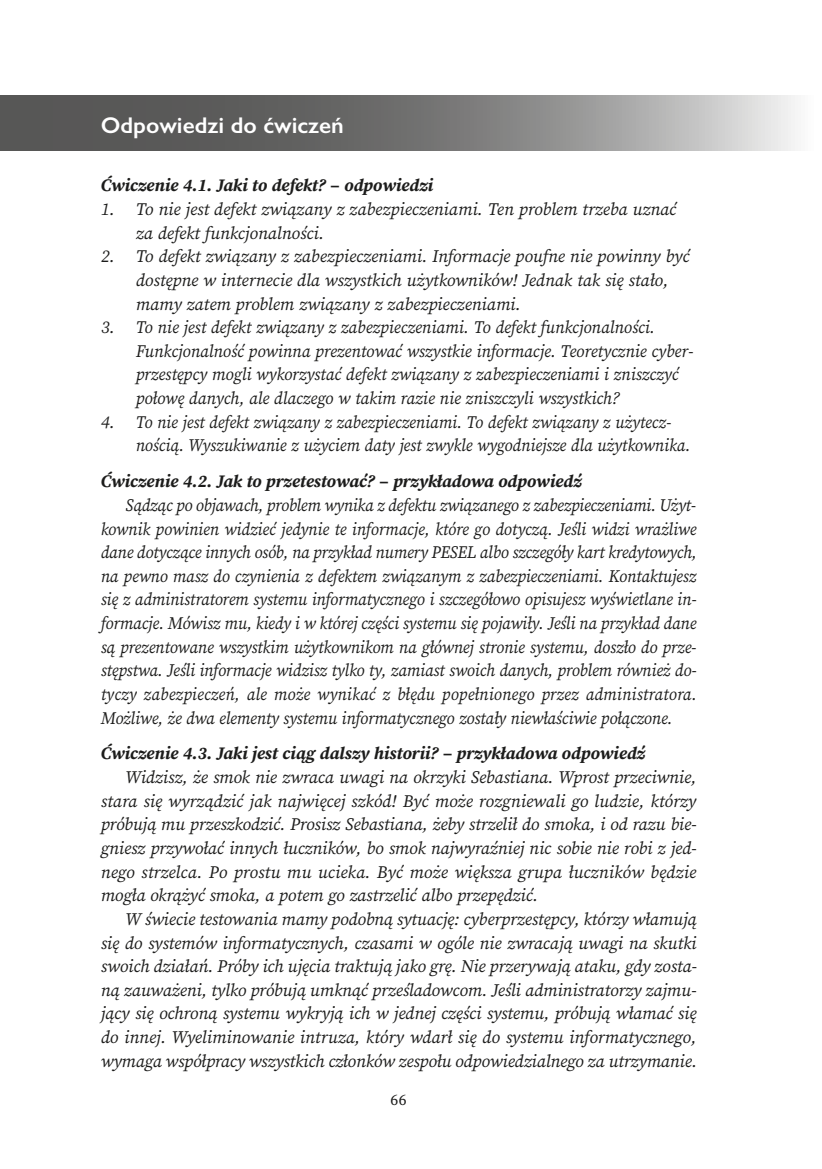
<style>
.page{position:relative;width:822px;height:1169px;background:#fff}
.page>*{position:absolute;margin:0;border:0;box-sizing:border-box;transform-origin:0 0}
.t1{font:600 22.75px "Gill Sans";color:#fff}
.t2{font:italic 17.5px/23.6px "Source Serif Pro";color:#1c1c1b}
.t3{font:italic 17.5px/23.6px "Source Serif Pro";color:#1c1c1b;text-align:justify;scale:.94 1}
.t4{font:italic 700 17.5px "Source Serif Pro";letter-spacing:-.005em;color:#1c1c1b}
.t5{font:15.75px "Source Serif Pro";color:#1c1c1b}
</style>
<div class="page">
<svg style="left:0;top:96px;width:795px;height:54px;background:#808080"></svg>
<h1 class="t1" style="left:101px;top:112px;width:244px">Odpowiedzi do ćwiczeń</h1>
<p class="t4" style="left:101px;top:175px;width:334px">Ćwiczenie 4.1. Jaki to defekt? – odpowiedzi</p>
<p class="t2" style="left:136px;top:198px;width:542px;text-indent:-35px">1. To nie jest defekt związany z zabezpieczeniami. Ten problem trzeba uznać za defekt funkcjonalności.</p>
<p class="t2" style="left:136px;top:245px;width:555px;text-indent:-35px">2. To defekt związany z zabezpieczeniami. Informacje poufne nie powinny być dostępne w internecie dla wszystkich użytkowników! Jednak tak się stało, mamy zatem problem związany z zabezpieczeniami.</p>
<p class="t2" style="left:136px;top:316px;width:559px;text-indent:-35px">3. To nie jest defekt związany z zabezpieczeniami. To defekt funkcjonalności.<br>Funkcjonalność powinna prezentować wszystkie informacje. Teoretycznie cyber&shy;przestępcy mogli wykorzystać defekt związany z zabezpieczeniami i zniszczyć połowę danych, ale dlaczego w takim razie nie zniszczyli wszystkich?</p>
<p class="t2" style="left:136px;top:411px;width:556px;text-indent:-35px">4. To nie jest defekt związany z zabezpieczeniami. To defekt związany z użytecz&shy;nością. Wyszukiwanie z użyciem daty jest zwykle wygodniejsze dla użytkownika.</p>
<p class="t4" style="left:101px;top:471px;width:482px">Ćwiczenie 4.2. Jak to przetestować? – przykładowa odpowiedź</p>
<p class="t3" style="left:101px;top:494px;width:635px;text-indent:25px">Sądząc po objawach, problem wynika z defektu związanego z zabezpieczeniami. Użyt&shy;kownik powinien widzieć jedynie te informacje, które go dotyczą. Jeśli widzi wrażliwe dane dotyczące innych osób, na przykład numery PESEL albo szczegóły kart kredytowych, na pewno masz do czynienia z defektem związanym z zabezpieczeniami. Kontaktujesz się z administratorem systemu informatycznego i szczegółowo opisujesz wyświetlane in&shy;formacje. Mówisz mu, kiedy i w której części systemu się pojawiły. Jeśli na przykład dane są prezentowane wszystkim użytkownikom na głównej stronie systemu, doszło do prze&shy;stępstwa. Jeśli informacje widzisz tylko ty, zamiast swoich danych, problem również do&shy;tyczy zabezpieczeń, ale może wynikać z błędu popełnionego przez administratora.<br>Możliwe, że dwa elementy systemu informatycznego zostały niewłaściwie połączone.</p>
<p class="t4" style="left:101px;top:743px;width:546px">Ćwiczenie 4.3. Jaki jest ciąg dalszy historii? – przykładowa odpowiedź</p>
<p class="t2" style="left:101px;top:766px;width:597px;text-align:justify;text-indent:25px">Widzisz, że smok nie zwraca uwagi na okrzyki Sebastiana. Wprost przeciwnie, stara się wyrządzić jak najwięcej szkód! Być może rozgniewali go ludzie, którzy próbują mu przeszkodzić. Prosisz Sebastiana, żeby strzelił do smoka, i od razu bie&shy;gniesz przywołać innych łuczników, bo smok najwyraźniej nic sobie nie robi z jed&shy;nego strzelca. Po prostu mu ucieka. Być może większa grupa łuczników będzie mogła okrążyć smoka, a potem go zastrzelić albo przepędzić.</p>
<p class="t2" style="left:101px;top:908px;width:597px;text-align:justify;text-indent:25px">W świecie testowania mamy podobną sytuację: cyberprzestępcy, którzy włamują się do systemów informatycznych, czasami w ogóle nie zwracają uwagi na skutki swoich działań. Próby ich ujęcia traktują jako grę. Nie przerywają ataku, gdy zosta&shy;ną zauważeni, tylko próbują umknąć prześladowcom. Jeśli administratorzy zajmu&shy;jący się ochroną systemu wykryją ich w jednej części systemu, próbują włamać się do innej. Wyeliminowanie intruza, który wdarł się do systemu informatycznego, wymaga współpracy wszystkich członków zespołu odpowiedzialnego za utrzymanie.</p>
<p class="t5" style="left:390px;top:1089px;width:18px">66</p>
</div>
